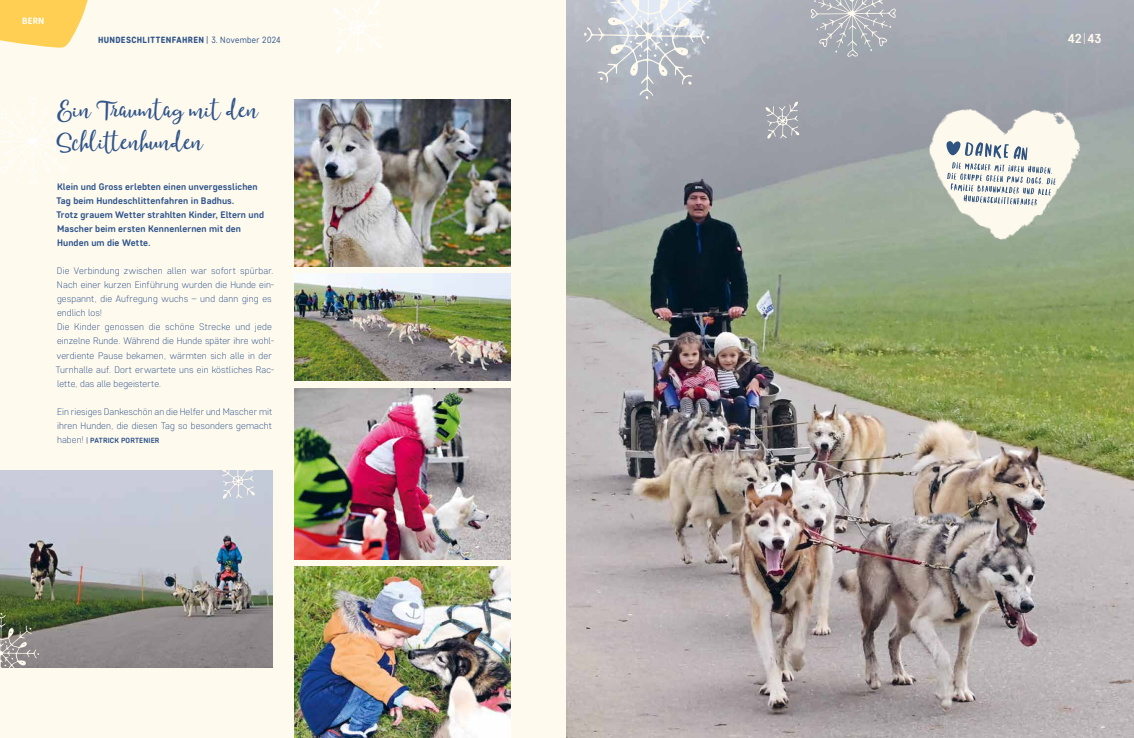
<style>
.page{position:relative;width:1134px;height:738px;background:#fff}
.page>*{position:absolute;margin:0;border:0;box-sizing:border-box;transform-origin:0 0}
.t1{font:28px/32px "Moments";color:#2f558b}
.t2{font:700 13px "Core Sans DS55";color:#fffaee}
.t3{font:300 9.5px/14px "Core Sans DS25";letter-spacing:.01em;color:#2f558b}
.t4{font:700 9.5px/14px "Core Sans DS55";letter-spacing:.01em;color:#2f558b}
.t5{font:800 9px "Core Sans DS65";letter-spacing:.04em;color:#2f558b;scale:.94 1}
.t6{font:700 condensed 9px "Corp Sans Rd";color:#fff}
.t7{font:700 7.5px "Core Sans DS55";letter-spacing:.015em;color:#2f558b}
.s1{font-family:"Core Sans DS35";font-weight:400}
.s2{font-family:"Core Sans DS25";font-weight:300}
.s3{font-family:"Core Sans DS25";font-weight:300;font-size:9.5px}
</style>
<div class="page">
<div style="left:0;top:0;width:567px;height:737px;background:#fffaee"></div>
<svg style="left:0;top:0;width:88px;height:48px"></svg>
<img style="left:567px;top:0;width:567px;height:737px">
<img style="left:920px;top:88px;width:172px;height:172px">
<svg style="left:0;top:97px;width:76px;height:87px"></svg>
<svg style="left:333px;top:0;width:49px;height:53px"></svg>
<img style="left:295px;top:99px;width:215px;height:167px">
<img style="left:295px;top:273px;width:215px;height:107px">
<img style="left:295px;top:566px;width:215px;height:171px">
<img style="left:0;top:470px;width:272px;height:196px">
<img style="left:295px;top:388px;width:215px;height:170px">
<svg style="left:584px;top:0;width:125px;height:99px;background:#c1c6cd"></svg>
<svg style="left:0;top:612px;width:39px;height:56px;background:#808373"></svg>
<svg style="left:221px;top:470px;width:34px;height:28px"></svg>
<svg style="left:765px;top:101px;width:34px;height:37px"></svg>
<svg style="left:811px;top:0;width:85px;height:57px;background:#b0b4ba"></svg>
<svg style="left:946px;top:141px;width:110px;height:64px;background:#d2d6d5"></svg>
<p class="t6" style="left:22px;top:15px;width:24px">BERN</p>
<p class="t5" style="left:98px;top:34px;width:196px">HUNDESCHLITTENFAHREN <span class="s1">| 3. November 2024</span></p>
<h2 class="t2" style="left:1068px;top:30px;width:35px">42 <span class="s2">|</span>43</h2>
<h1 class="t1" style="left:57px;top:95px;width:204px">Ein Traumtag mit den<br>Schlittenhunden</h1>
<p class="t4" style="left:56px;top:179px;width:209px">Klein und Gross erlebten einen unvergesslichen Tag beim Hundeschlittenfahren in Badhus.<br>Trotz grauem Wetter strahlten Kinder, Eltern und Mascher beim ersten Kennenlernen mit den Hunden um die Wette.</p>
<p class="t3" style="left:56px;top:263px;width:220px">Die Verbindung zwischen allen war sofort spürbar.<br>Nach einer kurzen Einführung wurden die Hunde ein&shy;gespannt, die Aufregung wuchs – und dann ging es endlich los!<br>Die Kinder genossen die schöne Strecke und jede einzelne Runde. Während die Hunde später ihre wohl&shy;verdiente Pause bekamen, wärmten sich alle in der Turnhalle auf. Dort erwartete uns ein köstliches Rac&shy;lette, das alle begeisterte.</p>
<p class="t3" style="left:57px;top:403px;width:217px">Ein riesiges Dankeschön an die Helfer und Mascher mit ihren Hunden, die diesen Tag so besonders gemacht</p>
<p class="t7" style="left:57px;top:434px;width:104px"><span class="s3">haben!</span> <span class="s1">|</span> PATRICK PORTENIER</p>
</div>
